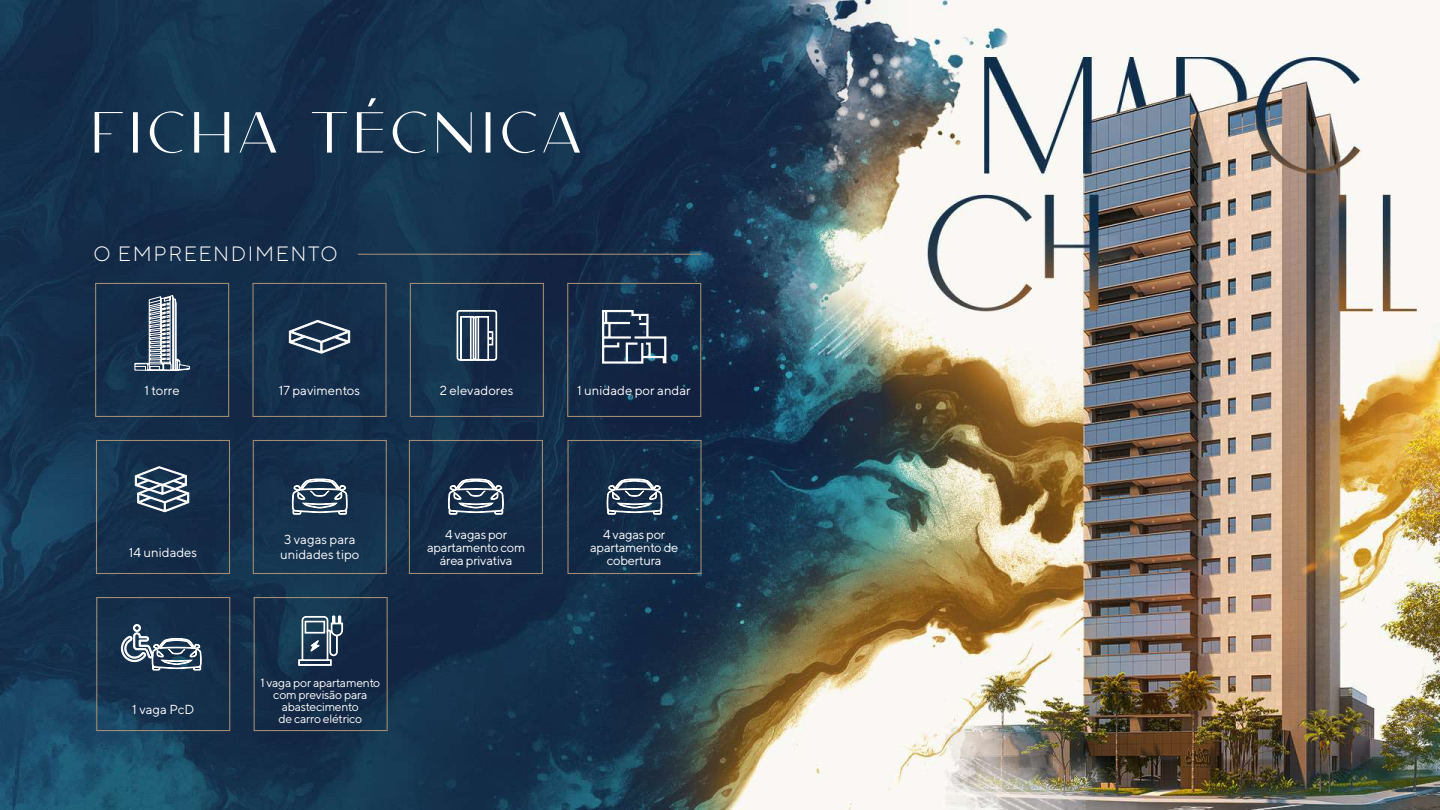
<style>
.page{position:relative;width:1440px;height:810px;background:#fff}
.page>*{position:absolute;margin:0;border:0;box-sizing:border-box;transform-origin:0 0}
.t1{font:300 58.8px "Carla Sans";letter-spacing:.08em;color:#fff}
.t2{font:300 20.7px "TT Norms";letter-spacing:.08em;color:#fff}
.t3{font:13.12px/15.2px "TT Norms";color:#fff}
.t4{font:12.9px/12.9px "TT Norms";letter-spacing:-.02em;color:#fff;text-align:center}
.t5{font:12.15px/12.1px "TT Norms";letter-spacing:-.02em;color:#fff;text-align:center}
</style>
<div class="page">
<img style="left:0;top:0;width:1440px;height:810px">
<hr style="left:358px;top:254px;width:344px;height:1px;background:#a18c73">
<svg style="left:134px;top:295px;width:56px;height:76px;background:#5f7084"></svg>
<div style="left:95px;top:283px;width:134px;height:134px;border:1px solid #a18c73"></div>
<div style="left:96px;top:440px;width:134px;height:134px;border:1px solid #a18c73"></div>
<div style="left:410px;top:283px;width:134px;height:134px;border:1px solid #a18c73"></div>
<div style="left:409px;top:440px;width:134px;height:134px;border:1px solid #a18c73"></div>
<div style="left:96px;top:597px;width:134px;height:134px;border:1px solid #a18c73"></div>
<div style="left:252px;top:283px;width:135px;height:134px;border:1px solid #a18c73"></div>
<div style="left:253px;top:440px;width:134px;height:134px;border:1px solid #a18c73"></div>
<div style="left:567px;top:283px;width:134px;height:134px;border:1px solid #a18c73"></div>
<div style="left:567px;top:440px;width:135px;height:134px;border:1px solid #a18c73"></div>
<div style="left:254px;top:597px;width:134px;height:134px;border:1px solid #a18c73"></div>
<svg style="left:289px;top:320px;width:61px;height:34px"></svg>
<svg style="left:457px;top:310px;width:40px;height:51px"></svg>
<svg style="left:602px;top:309px;width:65px;height:55px"></svg>
<svg style="left:135px;top:466px;width:55px;height:47px"></svg>
<svg style="left:292px;top:471px;width:56px;height:115px;background:#2f4962"></svg>
<svg style="left:448px;top:471px;width:56px;height:115px;background:#2e415a"></svg>
<svg style="left:607px;top:471px;width:55px;height:115px;background:#2d445c"></svg>
<svg style="left:298px;top:615px;width:45px;height:51px"></svg>
<svg style="left:121px;top:624px;width:81px;height:119px;background:#2f4962"></svg>
<h1 class="t1" style="left:90px;top:84px;width:493px">FICHA TÉCNICA</h1>
<h2 class="t2" style="left:94px;top:241px;width:246px">O EMPREENDIMENTO</h2>
<p class="t3" style="left:145px;top:383px;width:37px">1 torre</p>
<p class="t3" style="left:279px;top:383px;width:83px">17 pavimentos</p>
<p class="t3" style="left:440px;top:383px;width:75px">2 elevadores</p>
<p class="t3" style="left:577px;top:383px;width:115px">1 unidade por andar</p>
<p class="t3" style="left:129px;top:545px;width:70px">14 unidades</p>
<p class="t3" style="left:132px;top:701px;width:63px">1 vaga PcD</p>
<p class="t3" style="left:280px;top:532px;width:81px">3 vagas para unidades tipo</p>
<p class="t4" style="left:427px;top:528px;width:100px">4 vagas por apartamento com área privativa</p>
<p class="t4" style="left:590px;top:528px;width:90px">4 vagas por apartamento de cobertura</p>
<p class="t5" style="left:260px;top:676px;width:121px">1 vaga por apartamento com previsão para abastecimento<br>de carro elétrico</p>
</div>
